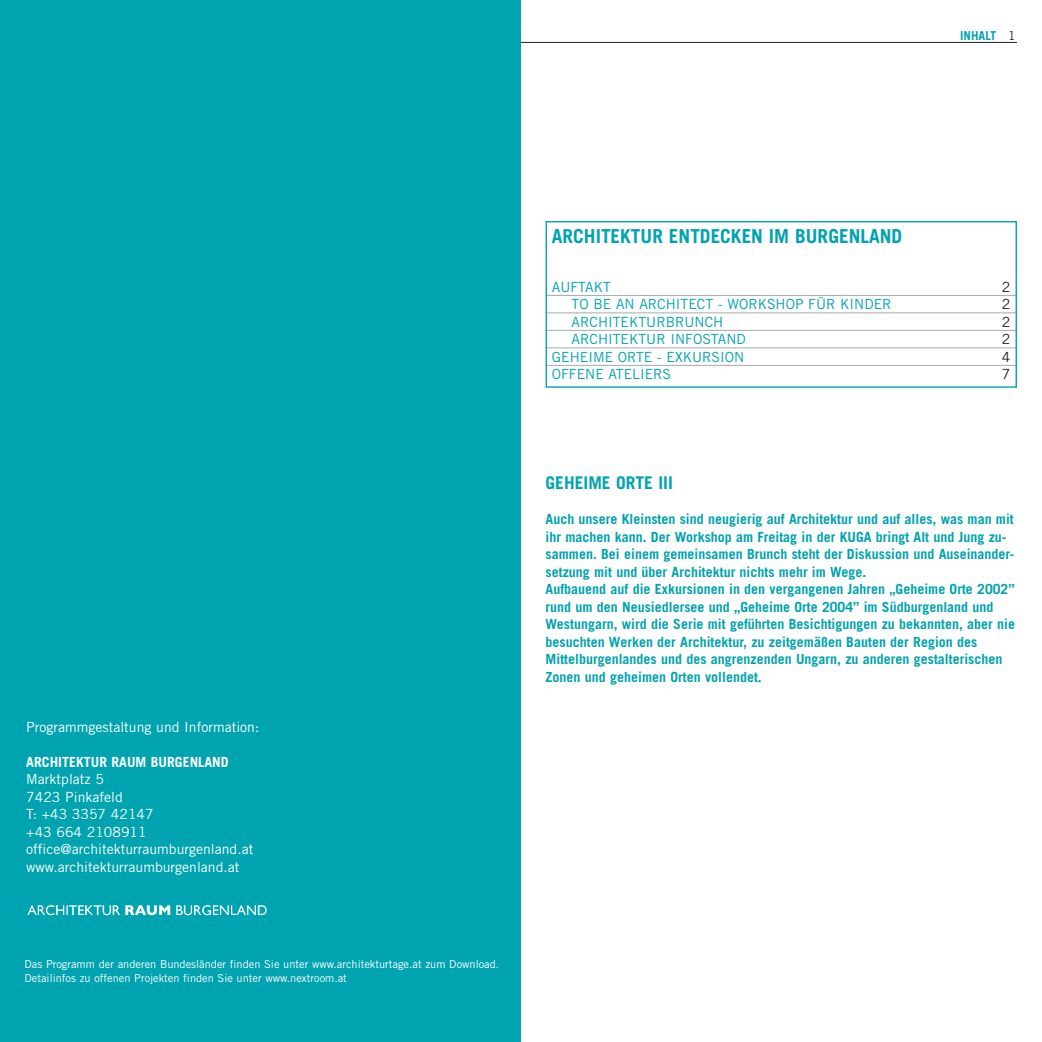
<style>
.page{position:relative;width:1042px;height:1042px;background:#fff}
.page>*{position:absolute;margin:0;border:0;box-sizing:border-box;transform-origin:0 0}
.t1{font:700 19.25px "Trade Gothic";color:#00a3b0}
.t2{font:700 17.5px "Trade Gothic";color:#00a3b0}
.t3{font:700 14px/17.5px "Trade Gothic";color:#00a3b0}
.t4{font:14px/17.5px "Trade Gothic";color:#fff}
.t5{font:14px "Trade Gothic";color:#00a3b0}
.t6{font:700 14px "Trade Gothic";color:#fff}
.t7{font:14px "Trade Gothic";color:#231f20}
.t8{font:700 12.25px "Trade Gothic";color:#00a3b0}
.t9{font:11.03px/14px "Trade Gothic";color:#fff}
.s1{font-weight:400;color:#231f20}
</style>
<div class="page">
<div style="left:0;top:0;width:521px;height:1042px;background:#00a3b0"></div>
<hr style="left:521px;top:42px;width:496px;height:1px;background:#231f20">
<hr style="left:545px;top:295px;width:472px;height:1px;background:#a7a9ac">
<hr style="left:545px;top:312px;width:472px;height:1px;background:#a7a9ac">
<hr style="left:545px;top:330px;width:472px;height:1px;background:#a7a9ac">
<hr style="left:545px;top:347px;width:472px;height:1px;background:#a7a9ac">
<hr style="left:545px;top:365px;width:472px;height:1px;background:#a7a9ac">
<img style="left:27px;top:905px;width:240px;height:11px">
<div style="left:545px;top:221px;width:472px;height:167px;border:1px solid #00a3b0"></div>
<p class="t8" style="left:960px;top:31px;width:57px">INHALT <span class="s1">1</span></p>
<p class="t4" style="left:26px;top:719px;width:234px">Programmgestaltung und Information:</p>
<p class="t6" style="left:26px;top:756px;width:204px">ARCHITEKTUR RAUM BURGENLAND</p>
<p class="t4" style="left:26px;top:771px;width:228px">Marktplatz 5<br>7423 Pinkafeld<br>T: +43 3357 42147<br>+43 664 2108911 office@architekturraumburgenland.at www.architekturraumburgenland.at</p>
<p class="t9" style="left:25px;top:958px;width:476px">Das Programm der anderen Bundesländer finden Sie unter www.architekturtage.at zum Download.<br>Detailinfos zu offenen Projekten finden Sie unter www.nextroom.at</p>
<h1 class="t1" style="left:552px;top:229px;width:352px">ARCHITEKTUR ENTDECKEN IM BURGENLAND</h1>
<p class="t5" style="left:552px;top:282px;width:61px">AUFTAKT</p>
<p class="t7" style="left:1002px;top:282px;width:10px">2</p>
<p class="t5" style="left:571px;top:299px;width:321px">TO BE AN ARCHITECT - WORKSHOP FÜR KINDER</p>
<p class="t7" style="left:1002px;top:299px;width:10px">2</p>
<p class="t5" style="left:571px;top:317px;width:153px">ARCHITEKTURBRUNCH</p>
<p class="t7" style="left:1002px;top:317px;width:10px">2</p>
<p class="t5" style="left:571px;top:334px;width:176px">ARCHITEKTUR INFOSTAND</p>
<p class="t7" style="left:1002px;top:334px;width:10px">2</p>
<p class="t5" style="left:552px;top:352px;width:194px">GEHEIME ORTE - EXKURSION</p>
<p class="t7" style="left:1002px;top:352px;width:10px">4</p>
<p class="t5" style="left:552px;top:369px;width:121px">OFFENE ATELIERS</p>
<p class="t7" style="left:1002px;top:369px;width:10px">7</p>
<p class="t2" style="left:545px;top:476px;width:129px">GEHEIME ORTE III</p>
<p class="t3" style="left:545px;top:512px;width:471px">Auch unsere Kleinsten sind neugierig auf Architektur und auf alles, was man mit ihr machen kann. Der Workshop am Freitag in der KUGA bringt Alt und Jung zu&shy;sammen. Bei einem gemeinsamen Brunch steht der Diskussion und Auseinander&shy;setzung mit und über Architektur nichts mehr im Wege.<br>Aufbauend auf die Exkursionen in den vergangenen Jahren „Geheime Orte 2002” rund um den Neusiedlersee und „Geheime Orte 2004” im Südburgenland und Westungarn, wird die Serie mit geführten Besichtigungen zu bekannten, aber nie besuchten Werken der Architektur, zu zeitgemäßen Bauten der Region des Mittelburgenlandes und des angrenzenden Ungarn, zu anderen gestalterischen Zonen und geheimen Orten vollendet.</p>
</div>
